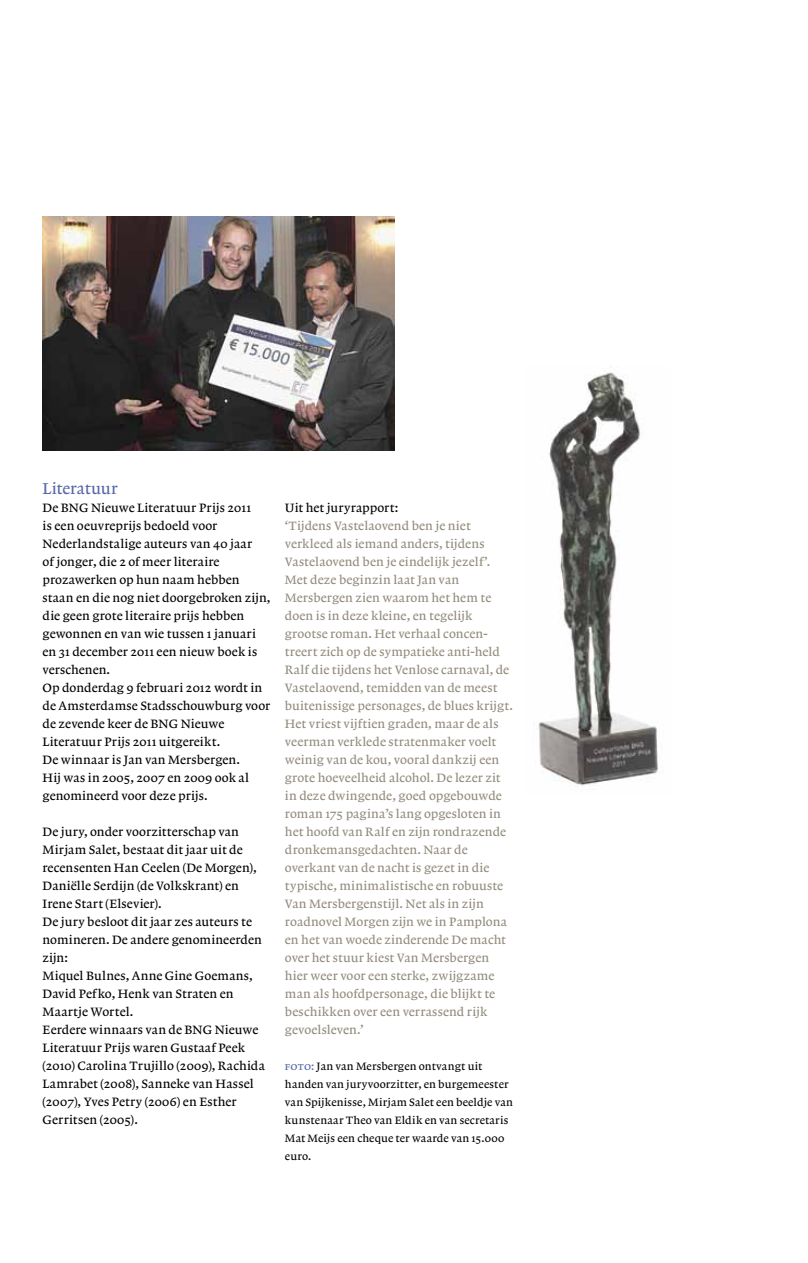
<style>
.page{position:relative;width:808px;height:1263px;background:#fff}
.page>*{position:absolute;margin:0;border:0;box-sizing:border-box;transform-origin:0 0}
.t1{font:16.5px "Lexicon No 1 A Roman Txt";color:#5767a9}
.t2{font:12.75px/18px "Lexicon No 1 A Roman Txt";letter-spacing:.01em;color:#000}
.t3{font:12.75px/18px "Lexicon No 1 A Roman Txt";letter-spacing:.01em;color:#928c7d}
.t4{font:11.25px/18px "Lexicon No 1 A Roman Txt";letter-spacing:.015em;color:#000}
.s1{font-family:"Lexicon No 1 A Roman SC";color:#5767a9}
</style>
<div class="page">
<img style="left:43px;top:217px;width:351px;height:234px">
<img style="left:538px;top:372px;width:120px;height:414px">
<p class="t1" style="left:43px;top:480px;width:77px">Literatuur</p>
<p class="t2" style="left:43px;top:499px;width:229px">De BNG Nieuwe Literatuur Prijs 2011<br>is een oeuvreprijs bedoeld voor Nederlandstalige auteurs van 40 jaar<br>of jonger, die 2 of meer literaire prozawerken op hun naam hebben staan en die nog niet doorgebroken zijn, die geen grote literaire prijs hebben gewonnen en van wie tussen 1 januari en 31 december 2011 een nieuw boek is verschenen.<br>Op donderdag 9 februari 2012 wordt in de Amsterdamse Stadsschouwburg voor de zevende keer de BNG Nieuwe Literatuur Prijs 2011 uitgereikt.<br>De winnaar is Jan van Mersbergen.<br>Hij was in 2005, 2007 en 2009 ook al genomineerd voor deze prijs.</p>
<p class="t2" style="left:43px;top:823px;width:224px">De jury, onder voorzitterschap van<br>Mirjam Salet, bestaat dit jaar uit de recensenten Han Ceelen (De Morgen),<br>Daniëlle Serdijn (de Volkskrant) en<br>Irene Start (Elsevier).<br>De jury besloot dit jaar zes auteurs te nomineren. De andere genomineerden zijn:<br>Miquel Bulnes, Anne Gine Goemans,<br>David Pefko, Henk van Straten en<br>Maartje Wortel.<br>Eerdere winnaars van de BNG Nieuwe<br>Literatuur Prijs waren Gustaaf Peek (2010) Carolina Trujillo (2009), Rachida<br>Lamrabet (2008), Sanneke van Hassel (2007), Yves Petry (2006) en Esther<br>Gerritsen (2005).</p>
<p class="t2" style="left:285px;top:499px;width:115px">Uit het juryrapport:</p>
<p class="t3" style="left:285px;top:517px;width:230px">‘Tijdens Vastelaovend ben je niet verkleed als iemand anders, tijdens Vastelaovend ben je eindelijk jezelf’.<br>Met deze beginzin laat Jan van Mersbergen zien waarom het hem te doen is in deze kleine, en tegelijk grootse roman. Het verhaal concen&shy;treert zich op de sympatieke anti-held Ralf die tijdens het Venlose carnaval, de Vastelaovend, temidden van de meest buitenissige personages, de blues krijgt.<br>Het vriest vijftien graden, maar de als veerman verklede stratenmaker voelt weinig van de kou, vooral dankzij een grote hoeveelheid alcohol. De lezer zit in deze dwingende, goed opgebouwde roman 175 pagina’s lang opgesloten in het hoofd van Ralf en zijn rondrazende dronkemansgedachten. Naar de overkant van de nacht is gezet in die typische, minimalistische en robuuste Van Mersbergenstijl. Net als in zijn roadnovel Morgen zijn we in Pamplona en het van woede zinderende De macht over het stuur kiest Van Mersbergen hier weer voor een sterke, zwijgzame man als hoofdpersonage, die blijkt te beschikken over een verrassend rijk gevoelsleven.’</p>
<p class="t4" style="left:285px;top:1058px;width:230px"><span class="s1">foto:</span> Jan van Mersbergen ontvangt uit handen van juryvoorzitter, en burgemeester van Spijkenisse, Mirjam Salet een beeldje van kunstenaar Theo van Eldik en van secretaris Mat Meijs een cheque ter waarde van 15.000 euro.</p>
</div>
